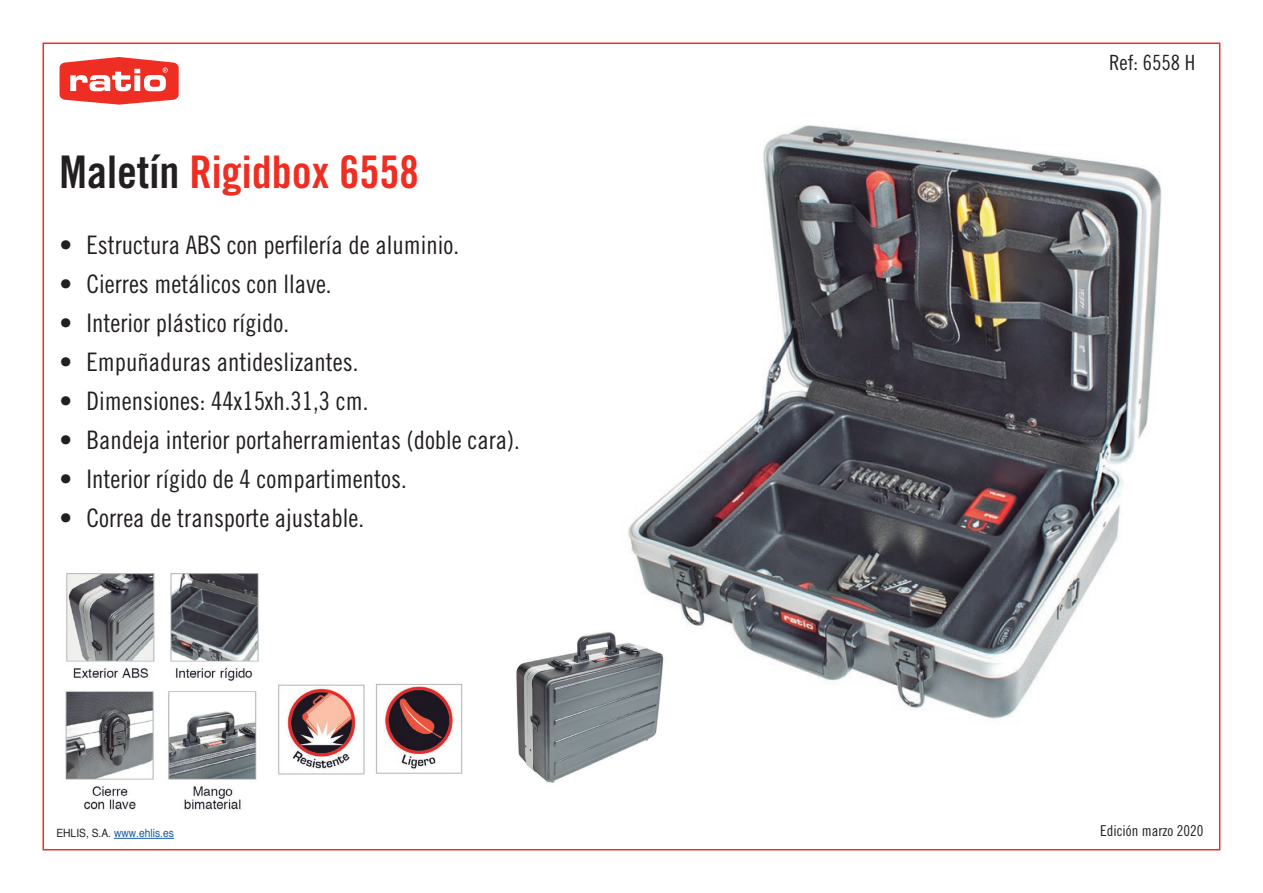
<style>
.page{position:relative;width:1263px;height:893px;background:#fff}
.page>*{position:absolute;margin:0;border:0;box-sizing:border-box;transform-origin:0 0}
.t1{font:45px "Trade Gothic LT Std Bd Cn 20";color:#ee2e22}
.t2{font:25.5px "Trade Gothic LT Std Cn 18";color:#231f20}
.t3{font:21px "Trade Gothic LT Std Cn 18";color:#231f20}
.t4{font:15px "Trade Gothic LT Std Cn 18";color:#231f20}
.t5{font:11.4px "Helvetica";color:#175d9e;scale:.9 1}
.s1{color:#231f20}
</style>
<div class="page">
<img style="left:628px;top:125px;width:534px;height:594px">
<svg style="left:60px;top:57px;width:119px;height:48px"></svg>
<hr style="left:114px;top:838px;width:60px;height:1px;background:#175d9e">
<img style="left:278px;top:683px;width:185px;height:92px">
<img style="left:65px;top:573px;width:194px;height:237px">
<img style="left:516px;top:614px;width:164px;height:169px">
<h1 class="t1" style="left:60px;top:145px;width:361px"><span class="s1">Maletín</span> Rigidbox 6558</h1>
<p class="t2" style="left:60px;top:230px;width:401px">• Estructura ABS con perfilería de aluminio.</p>
<p class="t2" style="left:60px;top:269px;width:274px">• Cierres metálicos con llave.</p>
<p class="t2" style="left:60px;top:308px;width:231px">• Interior plástico rígido.</p>
<p class="t2" style="left:60px;top:347px;width:300px">• Empuñaduras antideslizantes.</p>
<p class="t2" style="left:60px;top:386px;width:310px">• Dimensiones: 44x15xh.31,3 cm.</p>
<p class="t2" style="left:60px;top:425px;width:462px">• Bandeja interior portaherramientas (doble cara).</p>
<p class="t2" style="left:60px;top:464px;width:349px">• Interior rígido de 4 compartimentos.</p>
<p class="t2" style="left:60px;top:503px;width:306px">• Correa de transporte ajustable.</p>
<p class="t3" style="left:1109px;top:50px;width:88px">Ref: 6558 H</p>
<p class="t5" style="left:56px;top:825px;width:132px"><span class="s1">EHLIS, S.A.</span> www.ehlis.es</p>
<p class="t4" style="left:1100px;top:821px;width:105px">Edición marzo 2020</p>
</div>
